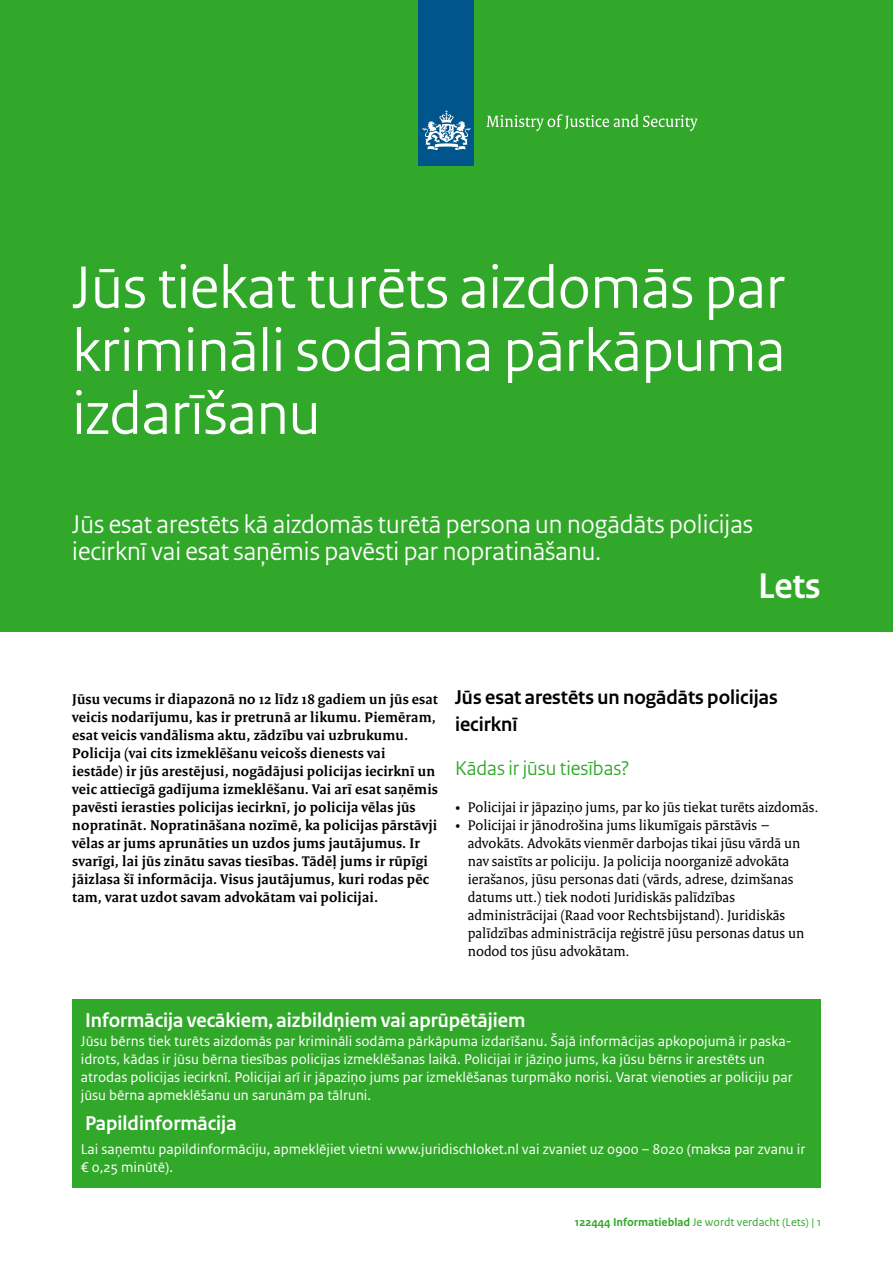
<style>
.page{position:relative;width:893px;height:1263px;background:#fff}
.page>*{position:absolute;margin:0;border:0;box-sizing:border-box;transform-origin:0 0}
._01_RO_Titel{font:63px/63px "Rijksoverheid Sans Heading";color:#fff;text-align:justify}
._01_RO_Titel-2{font:700 37.5px "Rijksoverheid Sans Heading";color:#fff}
._02_RO_Subtitel{font:27px/27px "Rijksoverheid Sans Heading";color:#fff}
.Paragraafkop_diap{font:700 21px "Rijksoverheid Sans Heading";color:#fff}
._04_RO_Paragraafkop{font:700 21px/27px "Rijksoverheid Sans Heading";color:#000}
.minder_wit{font:21px "Rijksoverheid Sans Heading";color:#32a82a}
._09_RO_Inleiding{font:700 15px/18px "Rijksoverheid Serif";letter-spacing:.01em;color:#000}
._21_RO_Kader_Broodte{font:15px/18px "Rijksoverheid Sans Text";color:#fff}
.t1{font:15px/18px "Rijksoverheid Serif";color:#000}
.t2{font:12px "Rijksoverheid Sans Text";color:#32a82a}
.s1{font-family:"DNB Fedra"}
.s2{font-weight:700}
</style>
<div class="page">
<div style="left:0;top:0;width:893px;height:631px;background:#32a82a"></div>
<div style="left:419px;top:0;width:55px;height:166px;background:#00568c"></div>
<svg style="left:423px;top:110px;width:47px;height:40px"></svg>
<svg style="left:486px;top:114px;width:211px;height:17px"></svg>
<div style="left:72px;top:999px;width:749px;height:33px;background:#32a82a"></div>
<div style="left:72px;top:1004px;width:749px;height:111px;background:#32a82a"></div>
<div style="left:72px;top:1112px;width:749px;height:75px;background:#32a82a"></div>
<h1 class="_01_RO_Titel" style="left:72px;top:257px;width:714px">Jūs tiekat turēts aizdomās par krimināli sodāma pārkāpuma izdarīšanu</h1>
<h2 class="_02_RO_Subtitel" style="left:72px;top:511px;width:682px">Jūs esat arestēts kā aizdomās turētā persona un nogādāts policijas iecirknī vai esat saņēmis pavēsti par nopratināšanu.</h2>
<h1 class="_01_RO_Titel-2" style="left:758px;top:565px;width:64px">Lets</h1>
<p class="_09_RO_Inleiding" style="left:72px;top:690px;width:367px">Jūsu vecums ir diapazonā no 12 līdz 18 gadiem un jūs esat veicis nodarījumu, kas ir pretrunā ar likumu. Piemēram, esat veicis vandālisma aktu, zādzību vai uzbrukumu.<br>Policija (vai cits izmeklēšanu veicošs dienests vai iestāde) ir jūs arestējusi, nogādājusi policijas iecirknī un veic attiecīgā gadījuma izmeklēšanu. Vai arī esat saņēmis pavēsti ierasties policijas iecirknī, jo policija vēlas jūs nopratināt. Nopratināšana nozīmē, ka policijas pārstāvji vēlas ar jums aprunāties un uzdos jums jautājumus. Ir svarīgi, lai jūs zinātu savas tiesības. Tādēļ jums ir rūpīgi jāizlasa šī informācija. Visus jautājumus, kuri rodas pēc tam, varat uzdot savam advokātam vai policijai.</p>
<p class="_04_RO_Paragraafkop" style="left:455px;top:684px;width:324px">Jūs esat arestēts un nogādāts policijas iecirknī</p>
<h3 class="minder_wit" style="left:455px;top:756px;width:176px">Kādas ir jūsu tiesības?</h3>
<p class="t1" style="left:455px;top:798px;width:365px">• Policijai ir jāpaziņo jums, par ko jūs tiekat turēts aizdomās.</p>
<p class="t1" style="left:468px;top:816px;width:338px;text-indent:-13px">• Policijai ir jānodrošina jums likumīgais pārstāvis <span class="s1">– </span>advokāts. Advokāts vienmēr darbojas tikai jūsu vārdā un nav saistīts ar policiju. Ja policija noorganizē advokāta ierašanos, jūsu personas dati (vārds, adrese, dzimšanas datums utt.) tiek nodoti Juridiskās palīdzības administrācijai (Raad voor Rechtsbijstand). Juridiskās palīdzības administrācija reģistrē jūsu personas datus un nodod tos jūsu advokātam.</p>
<h3 class="Paragraafkop_diap" style="left:85px;top:1009px;width:442px">Informācija vecākiem, aizbildņiem vai aprūpētājiem</h3>
<p class="_21_RO_Kader_Broodte" style="left:81px;top:1032px;width:713px">Jūsu bērns tiek turēts aizdomās par krimināli sodāma pārkāpuma izdarīšanu. Šajā informācijas apkopojumā ir paska&shy;idrots, kādas ir jūsu bērna tiesības policijas izmeklēšanas laikā. Policijai ir jāziņo jums, ka jūsu bērns ir arestēts un atrodas policijas iecirknī. Policijai arī ir jāpaziņo jums par izmeklēšanas turpmāko norisi. Varat vienoties ar policiju par jūsu bērna apmeklēšanu un sarunām pa tālruni.</p>
<h3 class="Paragraafkop_diap" style="left:85px;top:1111px;width:153px">Papildinformācija</h3>
<p class="_21_RO_Kader_Broodte" style="left:81px;top:1140px;width:726px">Lai saņemtu papildinformāciju, apmeklējiet vietni www.juridischloket.nl vai zvaniet uz 0900 – 8020 (maksa par zvanu ir € 0,25 minūtē).</p>
<p class="t2" style="left:575px;top:1215px;width:248px"><span class="s2">122444 Informatieblad</span> Je wordt verdacht (Lets) | 1</p>
</div>
